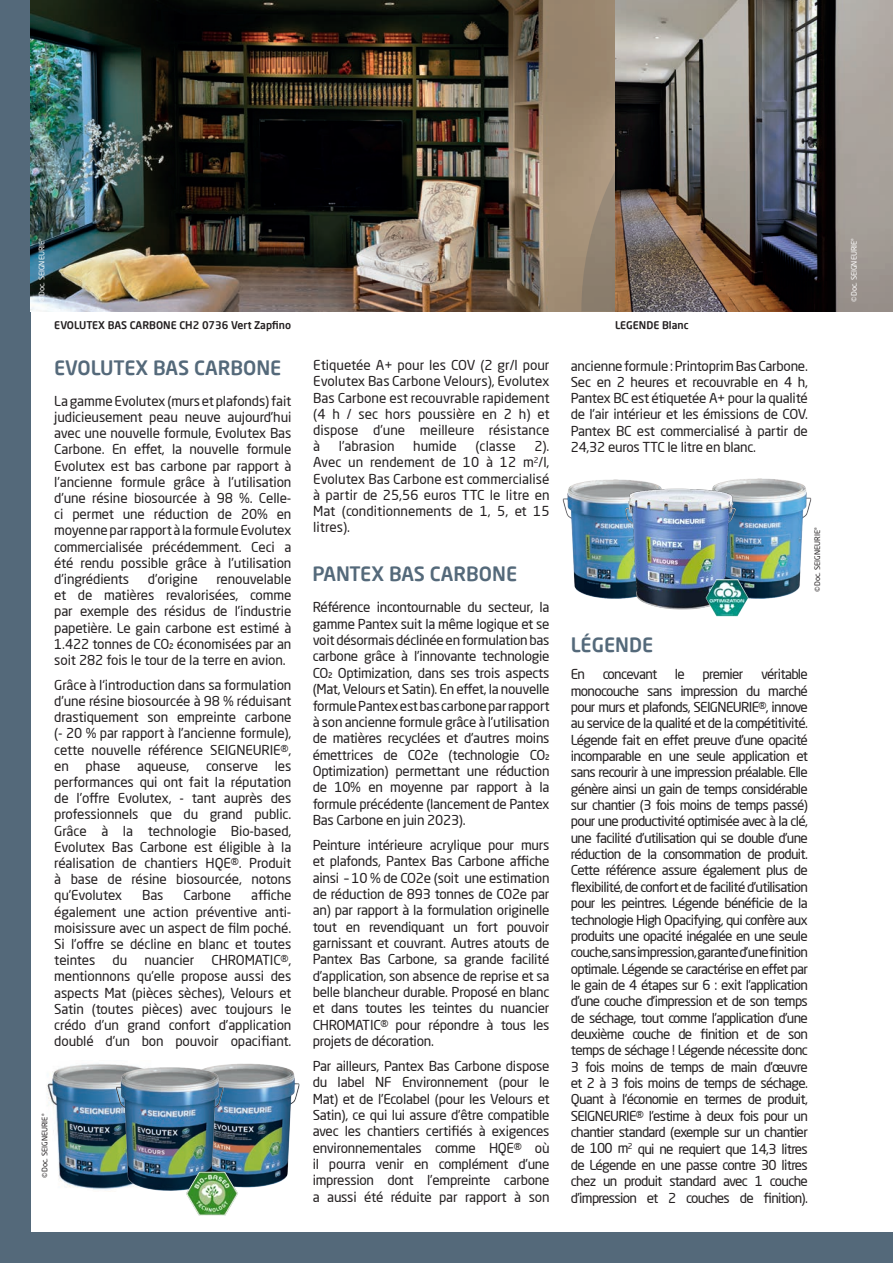
<style>
.page{position:relative;width:893px;height:1263px;background:#54697a}
.page>*{position:absolute;margin:0;border:0;box-sizing:border-box;transform-origin:0 0}
.t1{font:500 19.5px "Neo Sans Pro";color:#54697a}
.t2{font:13.5px/16.4px "Neo Sans Pro";letter-spacing:-.01em;color:#231f20;text-align:justify}
.t3{font:13.5px "Neo Sans Pro";letter-spacing:-.06em;color:#231f20}
.t4{font:13.5px "Neo Sans Pro";letter-spacing:-.05em;color:#231f20}
.t5{font:500 10.5px "Neo Sans Pro";color:#231f20}
.t6{font:7.5px "Neo Sans Pro";color:#fff}
.t7{font:7.5px "Neo Sans Pro";color:#231f20}
</style>
<div class="page">
<div style="left:31px;top:31px;width:862px;height:1200px;background:#fff"></div>
<img style="left:30px;top:0;width:551px;height:312px">
<img style="left:47px;top:1063px;width:56px;height:127px">
<img style="left:562px;top:480px;width:50px;height:119px">
<img style="left:234px;top:1063px;width:66px;height:125px">
<img style="left:753px;top:478px;width:59px;height:121px">
<img style="left:103px;top:1064px;width:131px;height:127px">
<img style="left:612px;top:479px;width:141px;height:138px">
<svg style="left:581px;top:0;width:34px;height:312px;background:#9b8974"></svg>
<img style="left:615px;top:0;width:278px;height:312px">
<img style="left:185px;top:1166px;width:55px;height:50px">
<img style="left:706px;top:579px;width:42px;height:37px">
<p class="t6" style="left:37px;top:302px;width:65px;rotate:-90deg">©Doc. SEIGNEURIE<sup>®</sup></p>
<p class="t5" style="left:54px;top:319px;width:238px">EVOLUTEX BAS CARBONE CH2 0736 Vert Zapfino</p>
<p class="t5" style="left:615px;top:319px;width:75px">LEGENDE Blanc</p>
<p class="t1" style="left:54px;top:356px;width:229px">EVOLUTEX BAS CARBONE</p>
<p class="t2" style="left:54px;top:393px;width:239px">La gamme Evolutex (murs et plafonds) fait judicieusement peau neuve aujourd’hui avec une nouvelle formule, Evolutex Bas Carbone. En effet, la nouvelle formule Evolutex est bas carbone par rapport à l’ancienne formule grâce à l’utilisation d’une résine biosourcée à 98 %. Celle&shy;ci permet une réduction de 20% en moyenne par rapport à la formule Evolutex commercialisée précédemment. Ceci a été rendu possible grâce à l’utilisation d’ingrédients</p>
<p class="t2" style="left:148px;top:571px;width:51px">d’origine</p>
<p class="t2" style="left:54px;top:571px;width:239px;text-indent:162px">renouvelable et de matières revalorisées, comme par exemple des résidus de l’industrie papetière. Le gain carbone est estimé à 1.422 tonnes de CO2 économisées par an soit 282 fois le tour de la terre en avion.</p>
<p class="t2" style="left:54px;top:676px;width:239px">Grâce à l‘introduction dans sa formulation d’une résine biosourcée à 98 % réduisant drastiquement son empreinte carbone (- 20 % par rapport à l’ancienne formule), cette nouvelle référence SEIGNEURIE®, en phase aqueuse, conserve les performances qui ont fait la réputation de l’offre Evolutex, - tant auprès des professionnels que du grand public.<br>Grâce à la technologie Bio-based, Evolutex Bas Carbone est éligible à la réalisation de chantiers HQE®. Produit à base de résine biosourcée, notons qu’Evolutex</p>
<p class="t2" style="left:54px;top:887px;width:239px;text-indent:197px">affiche également une action préventive anti&shy;moisissure avec un aspect de film poché.<br>Si l’offre se décline en blanc et toutes teintes</p>
<p class="t2" style="left:142px;top:887px;width:23px">Bas</p>
<p class="t2" style="left:184px;top:887px;width:49px">Carbone</p>
<p class="t2" style="left:113px;top:952px;width:16px">du</p>
<p class="t2" style="left:144px;top:952px;width:52px">nuancier</p>
<p class="t2" style="left:54px;top:952px;width:239px;text-indent:157px">CHROMATIC®, mentionnons qu’elle propose aussi des aspects Mat (pièces sèches), Velours et Satin (toutes pièces) avec toujours le crédo d’un grand confort d’application doublé d’un bon pouvoir opacifiant.</p>
<p class="t7" style="left:40px;top:1178px;width:65px;rotate:-90deg">©Doc. SEIGNEURIE<sup>®</sup></p>
<p class="t2" style="left:313px;top:357px;width:238px">Etiquetée A+ pour les COV (2 gr/l pour Evolutex Bas Carbone Velours), Evolutex Bas Carbone est recouvrable rapidement (4 h / sec hors poussière en 2 h) et dispose d’une meilleure résistance à</p>
<p class="t2" style="left:339px;top:438px;width:57px">l’abrasion</p>
<p class="t2" style="left:413px;top:438px;width:45px">humide</p>
<p class="t2" style="left:475px;top:438px;width:42px">(classe</p>
<p class="t2" style="left:313px;top:438px;width:238px;text-indent:221px">2).<br>Avec un rendement de 10 à 12 m<sup>2</sup>/l, Evolutex Bas Carbone est commercialisé à partir de 25,56 euros TTC le litre en Mat (conditionnements de 1, 5, et 15 litres).</p>
<p class="t1" style="left:312px;top:561px;width:206px">PANTEX BAS CARBONE</p>
<p class="t2" style="left:313px;top:599px;width:238px">Référence incontournable du secteur, la gamme Pantex suit la même logique et se voit désormais déclinée en formulation bas carbone grâce à l’innovante technologie CO2 Optimization, dans ses trois aspects (Mat, Velours et Satin). En effet, la nouvelle formule Pantex est bas carbone par rapport à son ancienne formule grâce à l’utilisation de matières recyclées et d’autres moins émettrices de CO2e (technologie CO2<br>Optimization) permettant une réduction de 10% en moyenne par rapport à la formule précédente (lancement de Pantex Bas Carbone en juin 2023).</p>
<p class="t2" style="left:313px;top:836px;width:238px">Peinture intérieure acrylique pour murs et plafonds, Pantex Bas Carbone affiche ainsi – 10 % de CO2e (soit une estimation de réduction de 893 tonnes de CO2e par an) par rapport à la formulation originelle tout en revendiquant un fort pouvoir garnissant et couvrant. Autres atouts de Pantex Bas Carbone, sa grande facilité d’application, son absence de reprise et sa belle blancheur durable. Proposé en blanc et dans toutes les teintes du nuancier CHROMATIC® pour répondre à tous les projets de décoration.</p>
<p class="t2" style="left:313px;top:1057px;width:238px">Par ailleurs, Pantex Bas Carbone dispose du label NF Environnement (pour le Mat) et de l’Ecolabel (pour les Velours et Satin), ce qui lui assure d’être compatible avec les chantiers certifiés à exigences environnementales comme HQE® où il pourra venir en complément d’une impression dont l’empreinte carbone a aussi été réduite par rapport à son</p>
<p class="t2" style="left:571px;top:358px;width:239px">ancienne formule : Printoprim Bas Carbone.<br>Sec en 2 heures et recouvrable en 4 h, Pantex BC est étiquetée A+ pour la qualité de l’air intérieur et les émissions de COV.<br>Pantex BC est commercialisé à partir de 24,32 euros TTC le litre en blanc.</p>
<p class="t1" style="left:571px;top:632px;width:84px">LÉGENDE</p>
<p class="t7" style="left:813px;top:591px;width:65px;rotate:-90deg">©Doc. SEIGNEURIE<sup>®</sup></p>
<p class="t2" style="left:571px;top:666px;width:239px;text-indent:190px">véritable monocouche sans impression du marché pour murs et plafonds, SEIGNEURIE®, innove au service de la qualité et de la compétitivité.<br>Légende fait en effet preuve d’une opacité incomparable en une seule application et sans recourir à une impression préalable. Elle génère ainsi un gain de temps considérable sur chantier (3 fois moins de temps passé) pour une productivité optimisée avec à la clé, une facilité d’utilisation qui se double d’une réduction de la consommation de produit.<br>Cette référence assure également plus de flexibilité, de confort et de facilité d’utilisation pour les peintres. Légende bénéficie de la technologie High Opacifying, qui confère aux produits une opacité inégalée en une seule couche, sans impression, garante d’une finition optimale. Légende se caractérise en effet par le gain de 4 étapes sur 6 : exit l’application d’une couche d’impression et de son temps de séchage, tout comme l’application d’une deuxième couche de finition et de son temps de séchage ! Légende nécessite donc 3 fois moins de temps de main d’œuvre et 2 à 3 fois moins de temps de séchage.<br>Quant à l‘économie en termes de produit, SEIGNEURIE® l’estime à deux fois pour un chantier standard (exemple sur un chantier de 100 m<sup>2</sup> qui ne requiert que 14,3 litres de Légende en une passe contre 30 litres chez un produit standard avec 1 couche d’impression et 2 couches de finition).</p>
<p class="t2" style="left:571px;top:666px;width:16px">En</p>
<p class="t3" style="left:603px;top:666px;width:56px">concevant</p>
<p class="t2" style="left:675px;top:666px;width:11px">le</p>
<p class="t4" style="left:702px;top:666px;width:42px">premier</p>
<p class="t6" style="left:849px;top:302px;width:65px;rotate:-90deg">©Doc. SEIGNEURIE<sup>®</sup></p>
</div>
